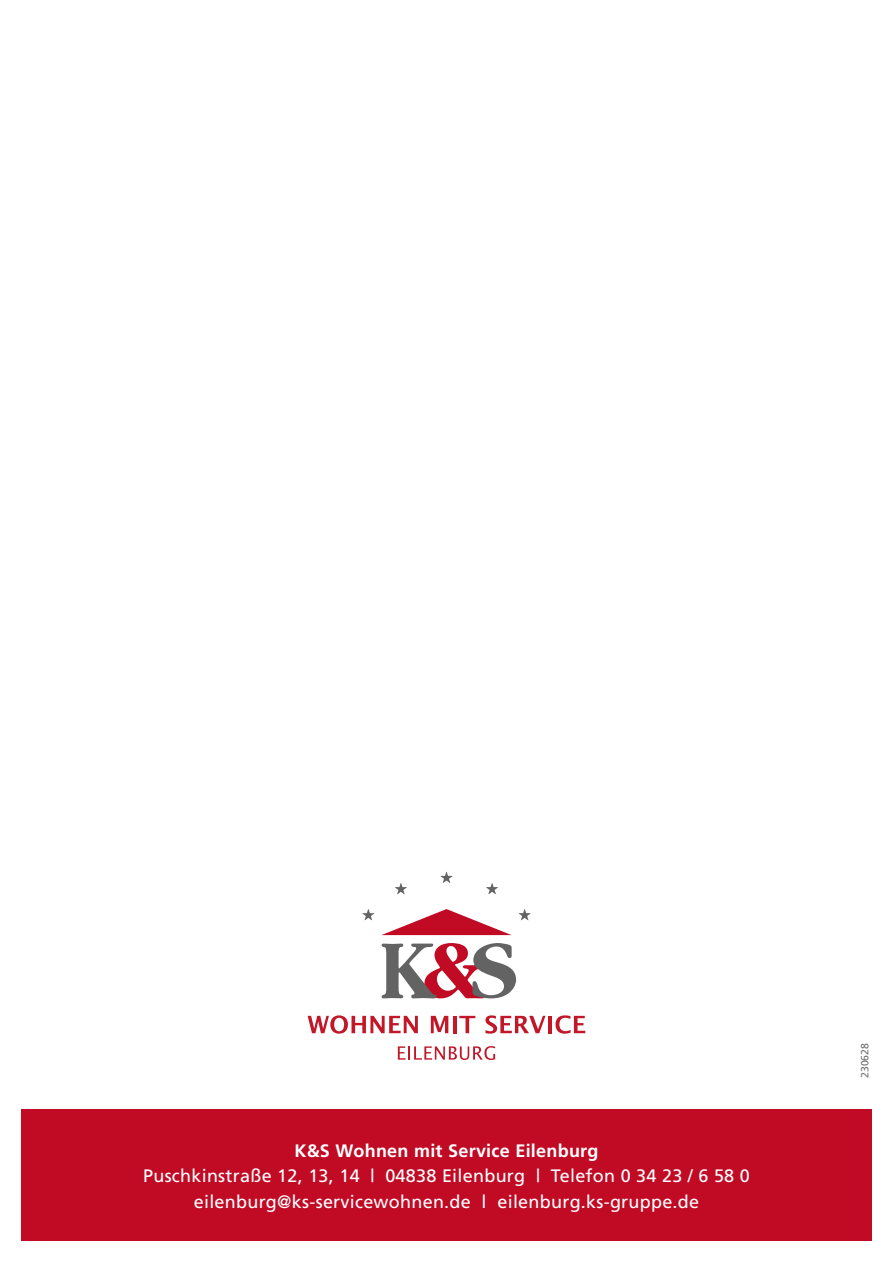
<style>
.page{position:relative;width:893px;height:1263px;background:#fff}
.page>*{position:absolute;margin:0;border:0;box-sizing:border-box;transform-origin:0 0}
.t1{font:18px/25.5px "Frutiger";letter-spacing:.015em;color:#fff;text-align:center}
.t2{font:700 18px "Frutiger";letter-spacing:.015em;color:#fff}
.t3{font:10.5px "Frutiger";color:#706f6f}
</style>
<div class="page">
<div style="left:21px;top:1109px;width:851px;height:132px;background:#c10b25"></div>
<svg style="left:308px;top:1015px;width:110px;height:19px"></svg>
<svg style="left:431px;top:1016px;width:17px;height:17px"></svg>
<hr style="left:453px;top:1016px;width:3px;height:17px;background:#c11728">
<svg style="left:459px;top:1016px;width:16px;height:17px"></svg>
<svg style="left:485px;top:1015px;width:60px;height:19px"></svg>
<hr style="left:548px;top:1016px;width:4px;height:17px;background:#c11728">
<svg style="left:555px;top:1015px;width:30px;height:19px"></svg>
<svg style="left:398px;top:1046px;width:97px;height:14px"></svg>
<svg style="left:382px;top:909px;width:129px;height:26px"></svg>
<svg style="left:441px;top:872px;width:11px;height:11px"></svg>
<svg style="left:395px;top:883px;width:12px;height:11px"></svg>
<svg style="left:486px;top:883px;width:12px;height:11px"></svg>
<svg style="left:362px;top:909px;width:12px;height:11px"></svg>
<svg style="left:519px;top:909px;width:12px;height:11px"></svg>
<svg style="left:382px;top:943px;width:134px;height:55px"></svg>
<p class="t2" style="left:294px;top:1140px;width:306px">K&amp;S Wohnen mit Service Eilenburg</p>
<p class="t1" style="left:143px;top:1163px;width:608px">Puschkinstraße 12, 13, 14 | 04838 Eilenburg | Telefon 0 34 23 / 6 58 0 eilenburg@ks-servicewohnen.de l eilenburg.ks-gruppe.de</p>
<p class="t3" style="left:858px;top:1078px;width:37px;rotate:-90deg">230628</p>
</div>
